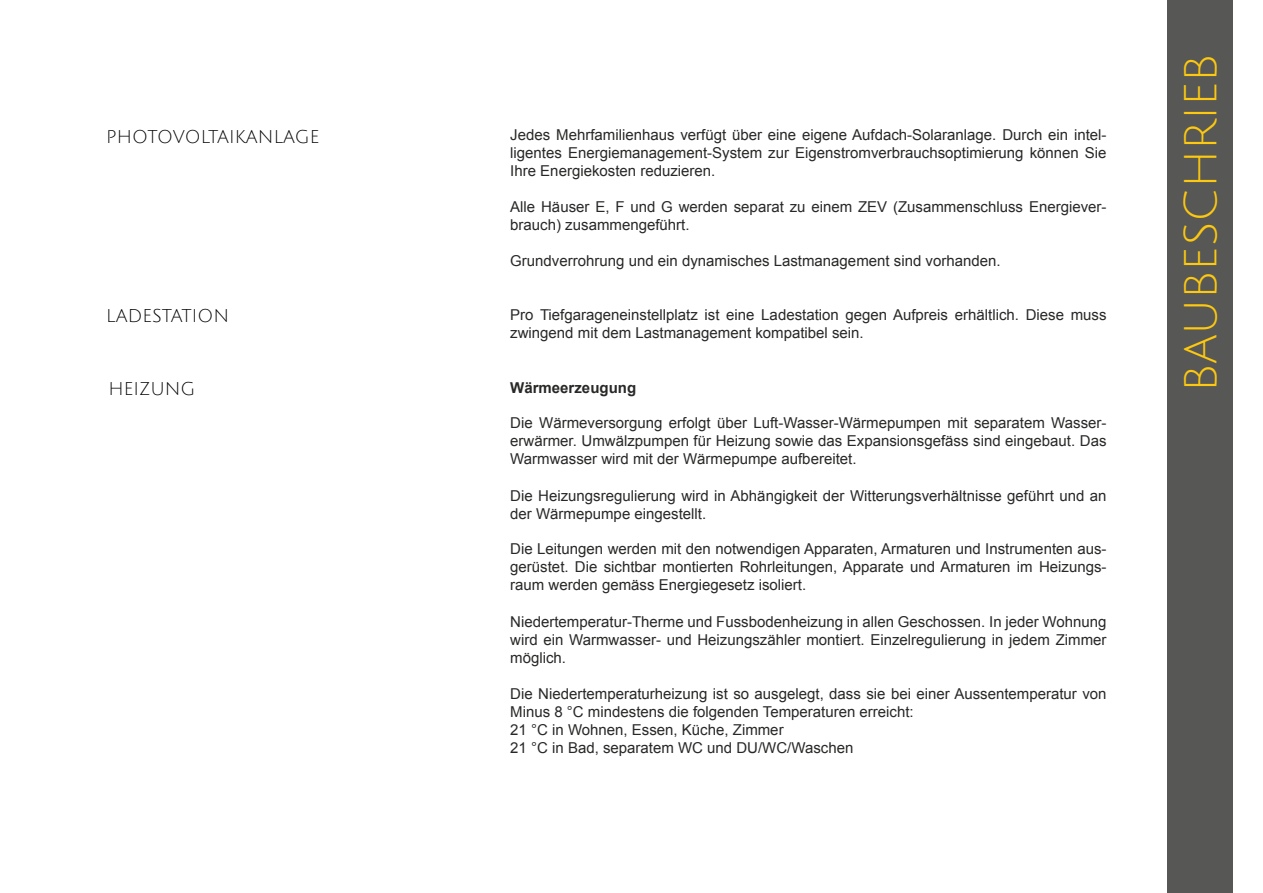
<style>
.page{position:relative;width:1263px;height:893px;background:#fff}
.page>*{position:absolute;margin:0;border:0;box-sizing:border-box;transform-origin:0 0}
.t1{font:45px "Julius Sans One";color:#fcc810}
.t2{font:18px "Julius Sans One";color:#000}
.t3{font:15px/18px "Arial";color:#282827;text-align:justify}
.t4{font:700 15px "Arial";color:#282827}
</style>
<div class="page">
<div style="left:1167px;top:0;width:66px;height:893px;background:#575756"></div>
<p class="t2" style="left:106px;top:127px;width:215px">PHOTOVOLTAIKANLAGE</p>
<p class="t2" style="left:106px;top:307px;width:124px">LADESTATION</p>
<p class="t2" style="left:108px;top:379px;width:88px">HEIZUNG</p>
<p class="t3" style="left:510px;top:126px;width:598px">Jedes Mehrfamilienhaus verfügt über eine eigene Aufdach-Solaranlage. Durch ein intel&shy;ligentes Energiemanagement-System zur Eigenstromverbrauchsoptimierung können Sie Ihre Energiekosten reduzieren.</p>
<p class="t3" style="left:510px;top:198px;width:598px">Alle Häuser E, F und G werden separat zu einem ZEV (Zusammenschluss Energiever&shy;brauch) zusammengeführt.</p>
<p class="t3" style="left:510px;top:252px;width:492px">Grundverrohrung und ein dynamisches Lastmanagement sind vorhanden.</p>
<p class="t3" style="left:510px;top:306px;width:598px">Pro Tiefgarageneinstellplatz ist eine Ladestation gegen Aufpreis erhältlich. Diese muss zwingend mit dem Lastmanagement kompatibel sein.</p>
<p class="t4" style="left:510px;top:379px;width:127px">Wärmeerzeugung</p>
<h1 class="t1" style="left:1178px;top:392px;width:340px;rotate:-90deg">BAUBESCHRIEB</h1>
<p class="t3" style="left:510px;top:414px;width:598px">Die Wärmeversorgung erfolgt über Luft-Wasser-Wärmepumpen mit separatem Wasser&shy;erwärmer. Umwälzpumpen für Heizung sowie das Expansionsgefäss sind eingebaut. Das Warmwasser wird mit der Wärmepumpe aufbereitet.</p>
<p class="t3" style="left:510px;top:487px;width:598px">Die Heizungsregulierung wird in Abhängigkeit der Witterungsverhältnisse geführt und an der Wärmepumpe eingestellt.</p>
<p class="t3" style="left:510px;top:540px;width:598px">Die Leitungen werden mit den notwendigen Apparaten, Armaturen und Instrumenten aus&shy;gerüstet. Die sichtbar montierten Rohrleitungen, Apparate und Armaturen im Heizungs&shy;raum werden gemäss Energiegesetz isoliert.</p>
<p class="t3" style="left:510px;top:612px;width:598px">Niedertemperatur-Therme und Fussbodenheizung in allen Geschossen. In jeder Wohnung wird ein Warmwasser- und Heizungszähler montiert. Einzelregulierung in jedem Zimmer möglich.</p>
<p class="t3" style="left:510px;top:684px;width:598px;text-align:left">Die Niedertemperaturheizung ist so ausgelegt, dass sie bei einer Aussentemperatur von Minus 8 °C mindestens die folgenden Temperaturen erreicht:<br>21 °C in Wohnen, Essen, Küche, Zimmer<br>21 °C in Bad, separatem WC und DU/WC/Waschen</p>
</div>
